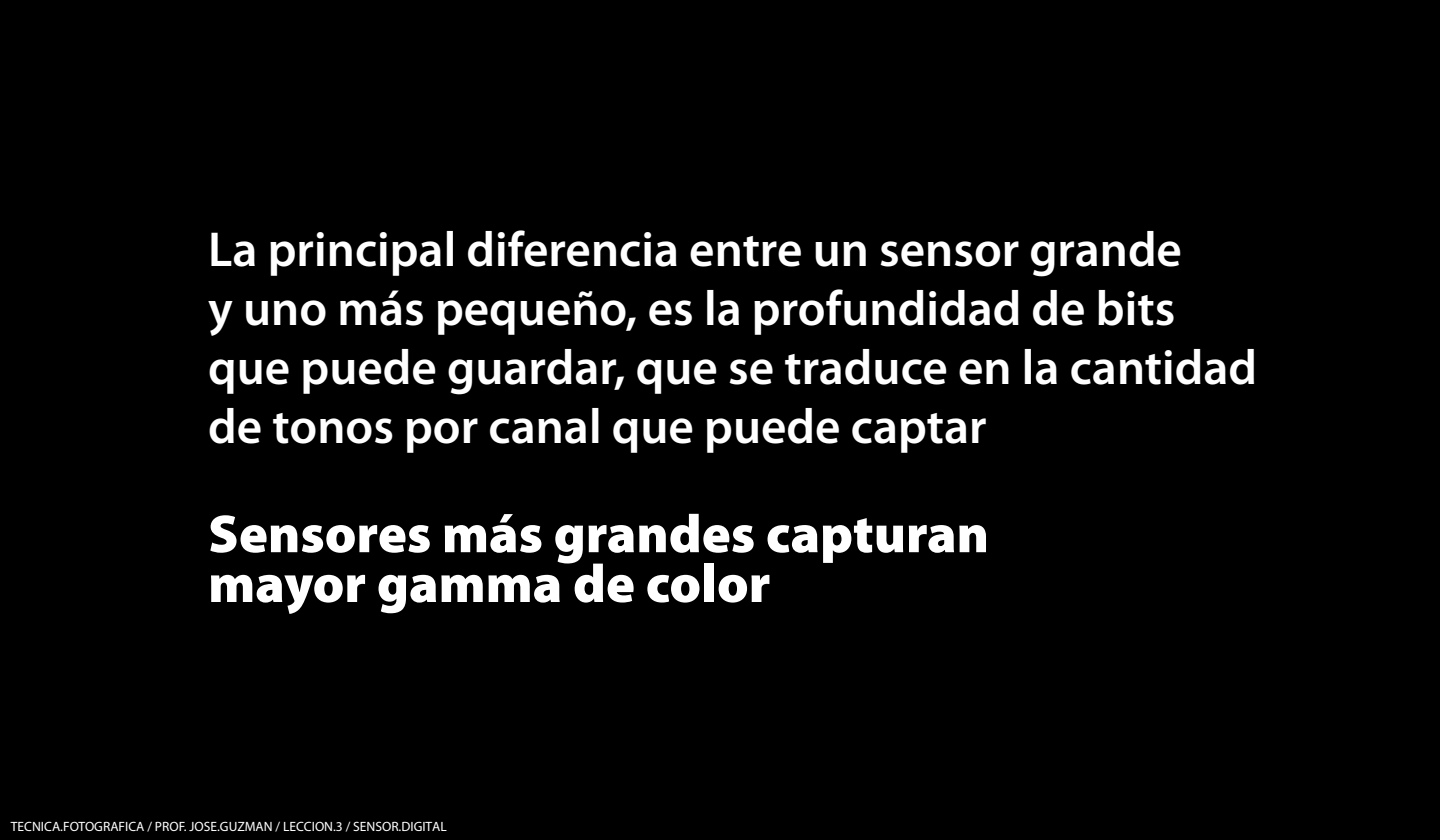
<style>
.page{position:relative;width:1440px;height:840px;background:#000}
.page>*{position:absolute;margin:0;border:0;box-sizing:border-box;transform-origin:0 0}
.t1{font:900 54px/49.8px "Myriad Pro";color:#fff}
.t2{font:600 49.35px/59.2px "Myriad Pro";color:#fff}
.t3{font:13.5px "Myriad Pro";color:#fff}
</style>
<div class="page">
<p class="t2" style="left:208px;top:220px;width:1051px">La principal diferencia entre un sensor grande<br>y uno más pequeño, es la profundidad de bits que puede guardar, que se traduce en la cantidad de tonos por canal que puede captar</p>
<p class="t1" style="left:208px;top:510px;width:782px">Sensores más grandes capturan mayor gamma de color</p>
<p class="t3" style="left:11px;top:819px;width:438px">TECNICA.FOTOGRAFICA / PROF. JOSE.GUZMAN / LECCION.3 / SENSOR.DIGITAL</p>
</div>
